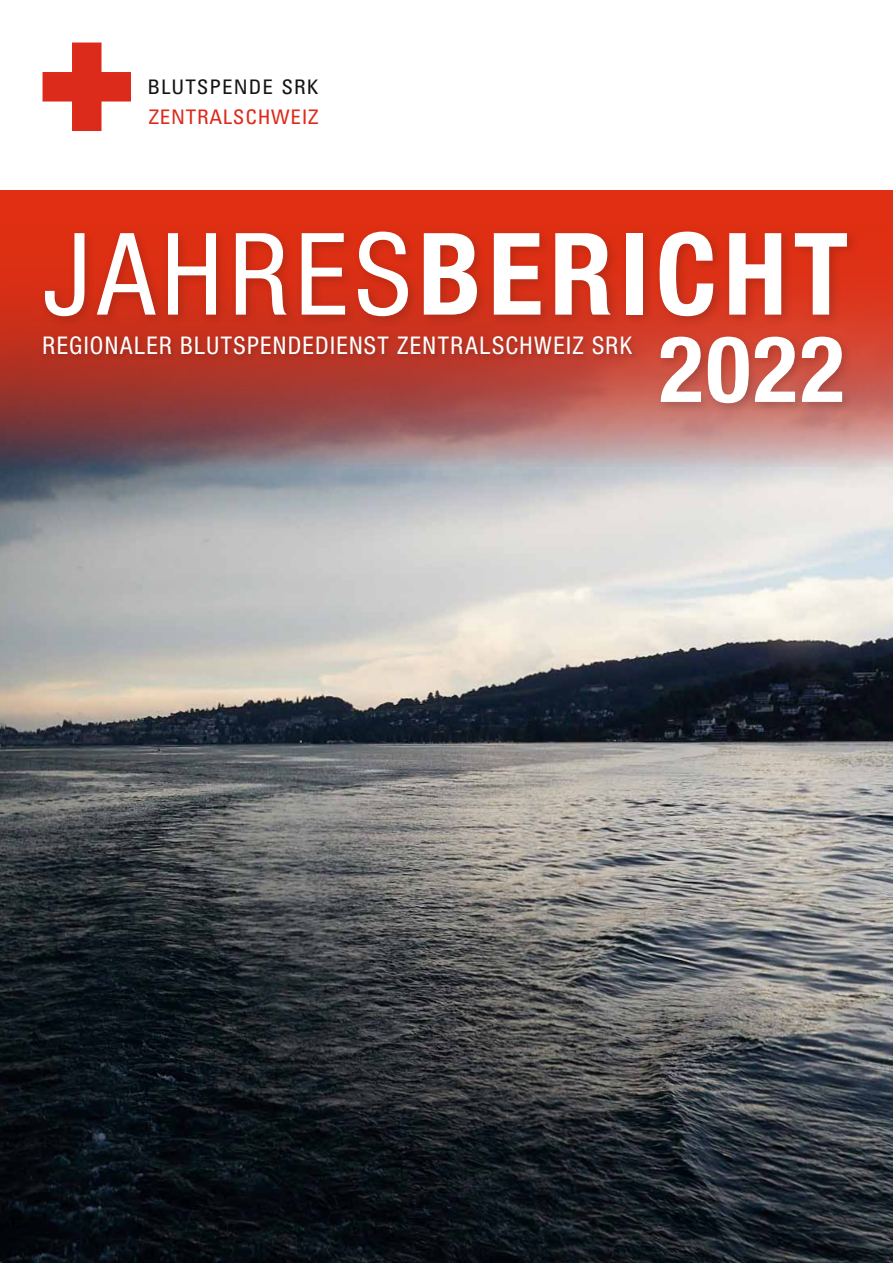
<style>
.page{position:relative;width:893px;height:1263px;background:#fff}
.page>*{position:absolute;margin:0;border:0;box-sizing:border-box;transform-origin:0 0}
.t1{font:700 condensed 114px "Helvetica Neue LT Std";letter-spacing:.06em;color:#fff}
.t2{font:700 condensed 92.25px "Helvetica Neue LT Std";color:#fff}
.t3{font:condensed 24.45px "Helvetica Neue LT Std";letter-spacing:.055em;color:#fff}
.t4{font:condensed 20.1px "Univers LT Std";letter-spacing:.035em;color:#dc2a1b;scale:1.04 1}
.t5{font:condensed 20.1px "Univers LT Std";letter-spacing:.05em;color:#131413;scale:1.04 1}
.s1{font-weight:400}
</style>
<div class="page">
<img style="left:0;top:467px;width:893px;height:796px">
<svg style="left:0;top:191px;width:893px;height:276px;background:#b74f45"></svg>
<div style="left:39px;top:225px;width:820px;height:103px;background:#131413;opacity:.2"></div>
<div style="left:655px;top:330px;width:199px;height:85px;background:#131413;opacity:.2"></div>
<div style="left:41px;top:334px;width:597px;height:27px;background:#131413;opacity:.2"></div>
<svg style="left:43px;top:43px;width:88px;height:88px"></svg>
<p class="t5" style="left:147px;top:75px;width:166px">BLUTSPENDE SRK</p>
<p class="t4" style="left:149px;top:104px;width:165px">ZENTRALSCHWEIZ</p>
<h1 class="t1" style="left:43px;top:205px;width:807px"><span class="s1">JAHRES</span>BERICHT</h1>
<h2 class="t2" style="left:659px;top:313px;width:187px">2022</h2>
<p class="t3" style="left:43px;top:332px;width:591px">REGIONALER BLUTSPENDEDIENST ZENTRALSCHWEIZ SRK</p>
</div>
